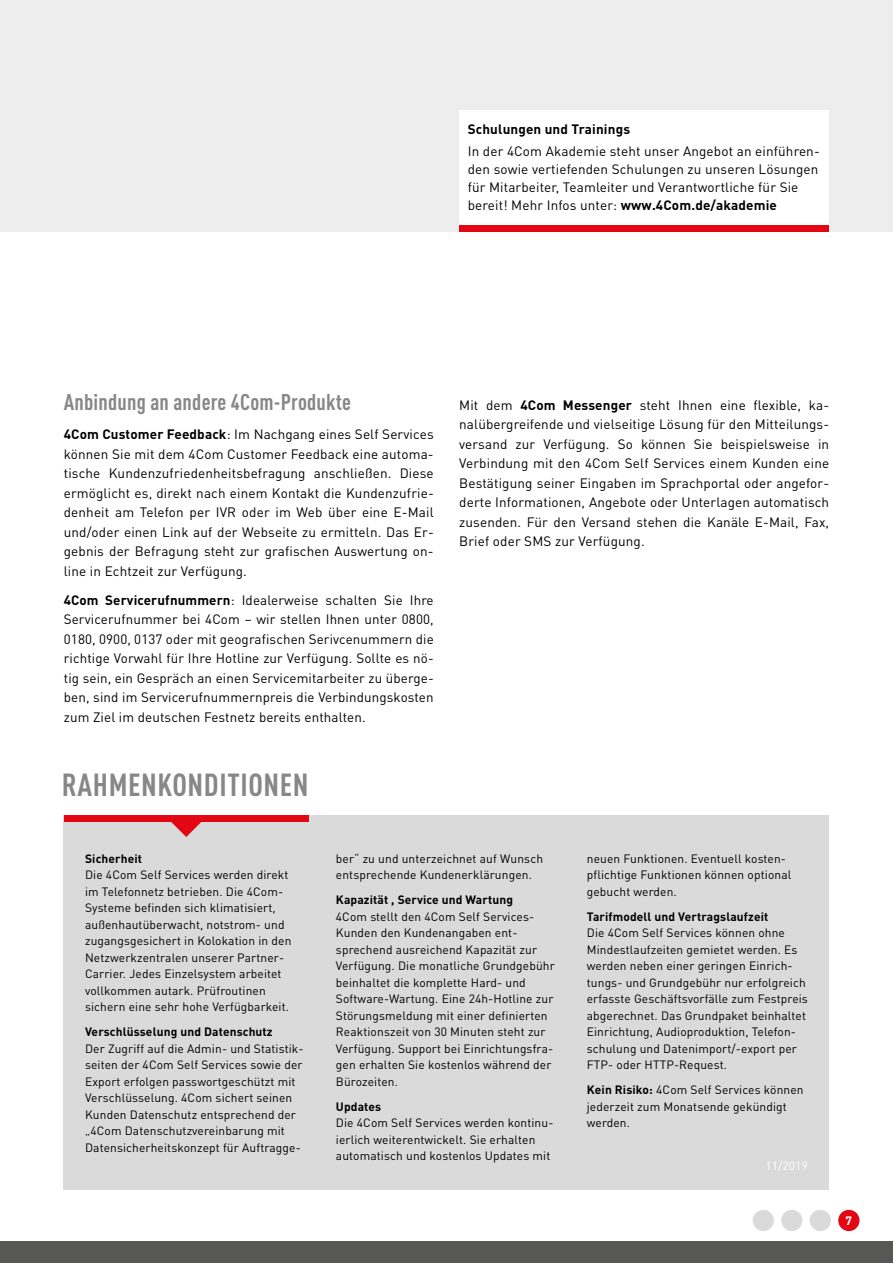
<style>
.page{position:relative;width:893px;height:1263px;background:#fff}
.page>*{position:absolute;margin:0;border:0;box-sizing:border-box;transform-origin:0 0}
.t1{font:700 condensed 31.5px "DINOT";letter-spacing:.02em;color:#878787}
.t2{font:700 condensed 22.5px "DINOT";letter-spacing:.01em;color:#878787}
.t3{font:13.5px/19.5px "DINOT";letter-spacing:.01em;color:#000;text-align:justify}
.t4{font:700 13.5px "DINOT";letter-spacing:.01em;color:#000}
.t5{font:12px/16.5px "DINOT";letter-spacing:.01em;color:#000}
.t6{font:700 12px "DINOT";letter-spacing:.01em;color:#000}
.t7{font:12px "DINOT";letter-spacing:.01em;color:#fff}
.t8{font:700 12px "DINOT";color:#fff}
.s1{font-weight:700}
</style>
<div class="page">
<div style="left:0;top:1242px;width:893px;height:21px;background:#575756"></div>
<div style="left:753px;top:1210px;width:21px;height:21px;background:#dadada;border-radius:50%"></div>
<div style="left:781px;top:1210px;width:21px;height:21px;background:#dadada;border-radius:50%"></div>
<div style="left:810px;top:1210px;width:21px;height:21px;background:#dadada;border-radius:50%"></div>
<div style="left:838px;top:1210px;width:21px;height:21px;background:#e30613;border-radius:50%"></div>
<div style="left:0;top:0;width:893px;height:231px;background:#ededed"></div>
<div style="left:64px;top:816px;width:765px;height:374px;background:#dadada"></div>
<div style="left:64px;top:816px;width:245px;height:6px;background:#e30613"></div>
<svg style="left:171px;top:822px;width:30px;height:15px"></svg>
<div style="left:459px;top:111px;width:370px;height:118px;background:#fff"></div>
<div style="left:459px;top:225px;width:370px;height:6px;background:#e30613"></div>
<p class="t4" style="left:468px;top:120px;width:164px">Schulungen und Trainings</p>
<p class="t3" style="left:468px;top:142px;width:353px;line-height:18px;text-align:left">In der 4Com Akademie steht unser Angebot an einführen&shy;den sowie vertiefenden Schulungen zu unseren Lösungen für Mitarbeiter, Teamleiter und Verantwortliche für Sie bereit! Mehr Infos unter: <span class="s1">www.4Com.de/akademie</span></p>
<h2 class="t2" style="left:64px;top:388px;width:289px">Anbindung an andere 4Com-Produkte</h2>
<p class="t3" style="left:64px;top:424px;width:371px"><span class="s1">4Com Customer Feedback</span>: Im Nachgang eines Self Services können Sie mit dem 4Com Customer Feedback eine automa&shy;tische Kundenzufriedenheitsbefragung anschließen. Diese ermöglicht es, direkt nach einem Kontakt die Kundenzufrie&shy;denheit am Telefon per IVR oder im Web über eine E-Mail und/oder einen Link auf der Webseite zu ermitteln. Das Er&shy;gebnis der Befragung steht zur grafischen Auswertung on&shy;line in Echtzeit zur Verfügung.</p>
<p class="t3" style="left:64px;top:590px;width:371px"><span class="s1">4Com Servicerufnummern</span>: Idealerweise schalten Sie Ihre Servicerufnummer bei 4Com – wir stellen Ihnen unter 0800, 0180, 0900, 0137 oder mit geografischen Serivcenummern die richtige Vorwahl für Ihre Hotline zur Verfügung. Sollte es nö&shy;tig sein, ein Gespräch an einen Servicemitarbeiter zu überge&shy;ben, sind im Servicerufnummernpreis die Verbindungskosten zum Ziel im deutschen Festnetz bereits enthalten.</p>
<h1 class="t1" style="left:62px;top:766px;width:248px">RAHMENKONDITIONEN</h1>
<p class="t3" style="left:459px;top:395px;width:371px">Mit dem <span class="s1">4Com Messenger</span> steht Ihnen eine flexible, ka&shy;nalübergreifende und vielseitige Lösung für den Mitteilungs&shy;versand zur Verfügung. So können Sie beispielsweise in Verbindung mit den 4Com Self Services einem Kunden eine Bestätigung seiner Eingaben im Sprachportal oder angefor&shy;derte Informationen, Angebote oder Unterlagen automatisch zusenden. Für den Versand stehen die Kanäle E-Mail, Fax, Brief oder SMS zur Verfügung.</p>
<p class="t6" style="left:85px;top:850px;width:59px">Sicherheit</p>
<p class="t5" style="left:85px;top:866px;width:208px">Die 4Com Self Services werden direkt im Telefonnetz betrieben. Die 4Com-Systeme befinden sich klimatisiert, außenhautüberwacht, notstrom- und zugangsgesichert in Kolokation in den Netzwerkzentralen unserer Partner-Carrier. Jedes Einzelsystem arbeitet vollkommen autark. Prüfroutinen sichern eine sehr hohe Verfügbarkeit.</p>
<p class="t6" style="left:85px;top:1024px;width:189px">Verschlüsselung und Datenschutz</p>
<p class="t5" style="left:85px;top:1040px;width:220px">Der Zugriff auf die Admin- und Statistik&shy;seiten der 4Com Self Services sowie der Export erfolgen passwortgeschützt mit Verschlüsselung. 4Com sichert seinen Kunden Datenschutz entsprechend der „4Com Datenschutzvereinbarung mit Datensicherheitskonzept für Auftragge-</p>
<p class="t5" style="left:336px;top:850px;width:209px">ber“ zu und unterzeichnet auf Wunsch entsprechende Kundenerklärungen.</p>
<p class="t6" style="left:336px;top:892px;width:179px">Kapazität , Service und Wartung</p>
<p class="t5" style="left:336px;top:908px;width:220px">4Com stellt den 4Com Self Services-Kunden den Kundenangaben ent&shy;sprechend ausreichend Kapazität zur Verfügung. Die monatliche Grundgebühr beinhaltet die komplette Hard- und Software-Wartung. Eine 24h-Hotline zur Störungsmeldung mit einer definierten Reaktionszeit von 30 Minuten steht zur Verfügung. Support bei Einrichtungsfra&shy;gen erhalten Sie kostenlos während der Bürozeiten.</p>
<p class="t6" style="left:336px;top:1098px;width:47px">Updates</p>
<p class="t5" style="left:336px;top:1114px;width:219px">Die 4Com Self Services werden kontinu&shy;ierlich weiterentwickelt. Sie erhalten automatisch und kostenlos Updates mit</p>
<p class="t5" style="left:587px;top:850px;width:206px">neuen Funktionen. Eventuell kosten&shy;pflichtige Funktionen können optional gebucht werden.</p>
<p class="t6" style="left:587px;top:908px;width:183px">Tarifmodell und Vertragslaufzeit</p>
<p class="t5" style="left:587px;top:924px;width:223px">Die 4Com Self Services können ohne Mindestlaufzeiten gemietet werden. Es werden neben einer geringen Einrich&shy;tungs- und Grundgebühr nur erfolgreich erfasste Geschäftsvorfälle zum Festpreis abgerechnet. Das Grundpaket beinhaltet Einrichtung, Audioproduktion, Telefon&shy;schulung und Datenimport/-export per FTP- oder HTTP-Request.</p>
<p class="t5" style="left:587px;top:1081px;width:218px"><span class="s1">Kein Risiko:</span> 4Com Self Services können jederzeit zum Monatsende gekündigt werden.</p>
<p class="t7" style="left:765px;top:1157px;width:44px">11/2019</p>
<p class="t8" style="left:846px;top:1212px;width:8px">7</p>
</div>
